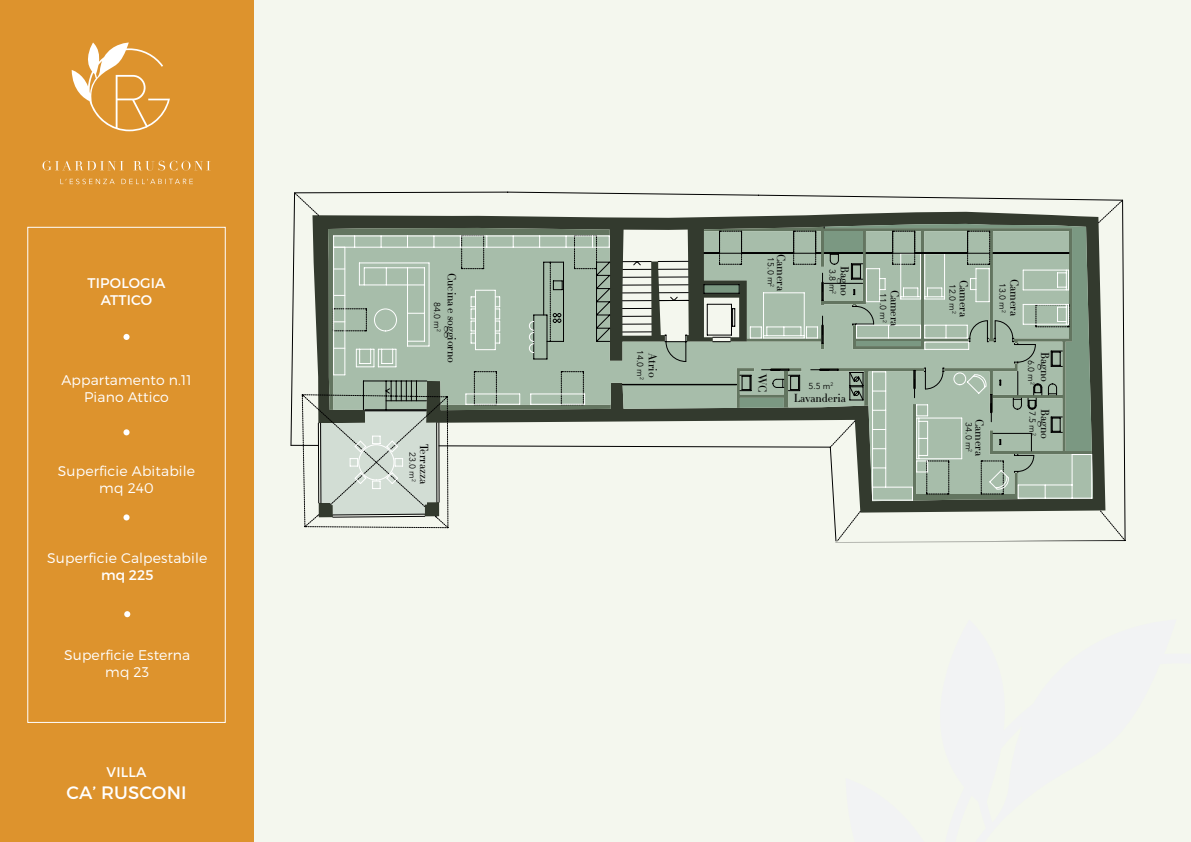
<style>
.page{position:relative;width:1191px;height:842px;background:#fff}
.page>*{position:absolute;margin:0;border:0;box-sizing:border-box;transform-origin:0 0}
.t1{font:18px "Montserrat";letter-spacing:.01em;color:#fff}
.t2{font:300 14px "Montserrat";letter-spacing:.01em;color:#fff}
.t3{font:14px "Montserrat";letter-spacing:.01em;color:#fff}
.t4{font:300 11.5px "Didot HTF 06";color:#000}
.t5{font:8.6px "Avenir Next";color:#000}
</style>
<div class="page">
<div style="left:254px;top:0;width:937px;height:842px;background:#f4f7ee"></div>
<svg style="left:295px;top:193px;width:830px;height:348px"></svg>
<div style="left:0;top:0;width:254px;height:842px;background:#dd932d"></div>
<div style="left:27px;top:227px;width:199px;height:496px;border:1px solid #fff"></div>
<svg style="left:43px;top:161px;width:81px;height:9px"></svg>
<svg style="left:133px;top:161px;width:77px;height:9px"></svg>
<svg style="left:60px;top:179px;width:55px;height:5px"></svg>
<svg style="left:121px;top:179px;width:72px;height:5px"></svg>
<svg style="left:72px;top:43px;width:98px;height:88px"></svg>
<div style="left:123px;top:334px;width:7px;height:6px;background:#fff;border-radius:50%"></div>
<div style="left:123px;top:429px;width:7px;height:6px;background:#fff;border-radius:50%"></div>
<div style="left:123px;top:514px;width:7px;height:6px;background:#fff;border-radius:50%"></div>
<svg style="left:124px;top:611px;width:6px;height:6px"></svg>
<p class="t3" style="left:88px;top:274px;width:79px">TIPOLOGIA</p>
<p class="t3" style="left:101px;top:291px;width:53px">ATTICO</p>
<p class="t2" style="left:61px;top:371px;width:132px">Appartamento n.11</p>
<p class="t2" style="left:84px;top:388px;width:86px">Piano Attico</p>
<p class="t2" style="left:58px;top:463px;width:139px">Superficie Abitabile</p>
<p class="t2" style="left:99px;top:480px;width:56px">mq 240</p>
<p class="t2" style="left:47px;top:550px;width:162px">Superficie Calpestabile</p>
<p class="t3" style="left:101px;top:567px;width:54px">mq 225</p>
<p class="t2" style="left:64px;top:647px;width:128px">Superficie Esterna</p>
<p class="t2" style="left:105px;top:664px;width:46px">mq 23</p>
<p class="t3" style="left:107px;top:764px;width:41px">VILLA</p>
<p class="t1" style="left:66px;top:781px;width:122px">CA’ RUSCONI</p>
<p class="t4" style="left:459px;top:273px;width:91px;rotate:90deg">Cucina e soggiorno</p>
<p class="t5" style="left:444px;top:302px;width:31px;rotate:90deg">84.0 m<sup>2</sup></p>
<p class="t4" style="left:431px;top:444px;width:41px;rotate:90deg">Terrazza</p>
<p class="t5" style="left:419px;top:452px;width:31px;rotate:90deg">23.0 m<sup>2</sup></p>
<p class="t5" style="left:647px;top:350px;width:31px;rotate:90deg">14.0 m<sup>2</sup></p>
<p class="t4" style="left:659px;top:353px;width:26px;rotate:90deg">Atrio</p>
<p class="t4" style="left:788px;top:254px;width:38px;rotate:90deg">Camera</p>
<p class="t5" style="left:778px;top:257px;width:31px;rotate:90deg">15.0 m<sup>2</sup></p>
<p class="t4" style="left:851px;top:266px;width:31px;rotate:90deg">Bagno</p>
<p class="t5" style="left:840px;top:269px;width:26px;rotate:90deg">3.8 m<sup>2</sup></p>
<p class="t4" style="left:769px;top:374px;width:20px;rotate:90deg">WC</p>
<p class="t5" style="left:808px;top:379px;width:26px">5.5 m<sup>2</sup></p>
<p class="t4" style="left:793px;top:391px;width:54px">Lavanderia</p>
<p class="t4" style="left:902px;top:290px;width:38px;rotate:90deg">Camera</p>
<p class="t5" style="left:890px;top:293px;width:31px;rotate:90deg">11.0 m<sup>2</sup></p>
<p class="t4" style="left:970px;top:280px;width:38px;rotate:90deg">Camera</p>
<p class="t5" style="left:959px;top:284px;width:31px;rotate:90deg">12.0 m<sup>2</sup></p>
<p class="t4" style="left:986px;top:419px;width:38px;rotate:90deg">Camera</p>
<p class="t5" style="left:976px;top:422px;width:31px;rotate:90deg">34.0 m<sup>2</sup></p>
<p class="t4" style="left:1021px;top:279px;width:38px;rotate:90deg">Camera</p>
<p class="t5" style="left:1009px;top:282px;width:31px;rotate:90deg">13.0 m<sup>2</sup></p>
<p class="t4" style="left:1052px;top:352px;width:31px;rotate:90deg">Bagno</p>
<p class="t5" style="left:1038px;top:360px;width:26px;rotate:90deg">6.0 m<sup>2</sup></p>
<p class="t5" style="left:1039px;top:411px;width:26px;rotate:90deg">7.5 m<sup>2</sup></p>
<p class="t4" style="left:1052px;top:409px;width:31px;rotate:90deg">Bagno</p>
</div>
